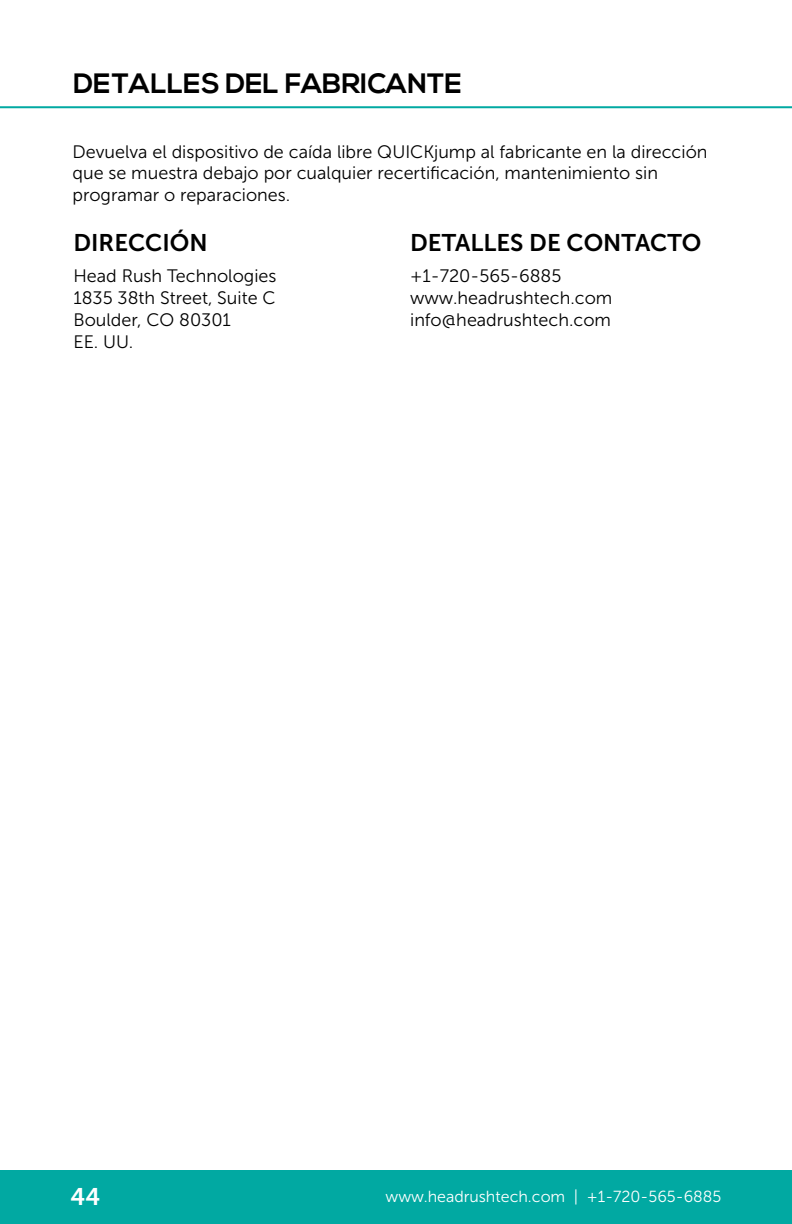
<style>
.page{position:relative;width:792px;height:1224px;background:#fff}
.page>*{position:absolute;margin:0;border:0;box-sizing:border-box;transform-origin:0 0}
.t1{font:700 28px "Nexa";color:#000}
.t2{font:24px "Museo Sans 700";color:#000}
.t3{font:24px "Museo Sans 700";color:#fff}
.t4{font:18px/22px "Museo Sans 300";color:#000}
.t5{font:16px "Museo Sans 300";color:#fff}
</style>
<div class="page">
<div style="left:0;top:1170px;width:792px;height:54px;background:#01a9a2"></div>
<hr style="left:0;top:106px;width:792px;height:2px;background:#01a9a2">
<h1 class="t1" style="left:73px;top:67px;width:390px">DETALLES DEL FABRICANTE</h1>
<p class="t4" style="left:73px;top:140px;width:637px">Devuelva el dispositivo de caída libre QUICKjump al fabricante en la dirección que se muestra debajo por cualquier recertificación, mantenimiento sin programar o reparaciones.</p>
<h2 class="t2" style="left:73px;top:229px;width:136px">DIRECCIÓN</h2>
<p class="t4" style="left:73px;top:265px;width:205px">Head Rush Technologies<br>1835 38th Street, Suite C<br>Boulder, CO 80301<br>EE. UU.</p>
<h2 class="t2" style="left:410px;top:229px;width:293px">DETALLES DE CONTACTO</h2>
<p class="t4" style="left:410px;top:265px;width:204px">+1-720-565-6885 www.headrushtech.com info@headrushtech.com</p>
<h2 class="t3" style="left:71px;top:1183px;width:31px">44</h2>
<p class="t5" style="left:386px;top:1188px;width:337px">www.headrushtech.com | +1-720-565-6885</p>
</div>
